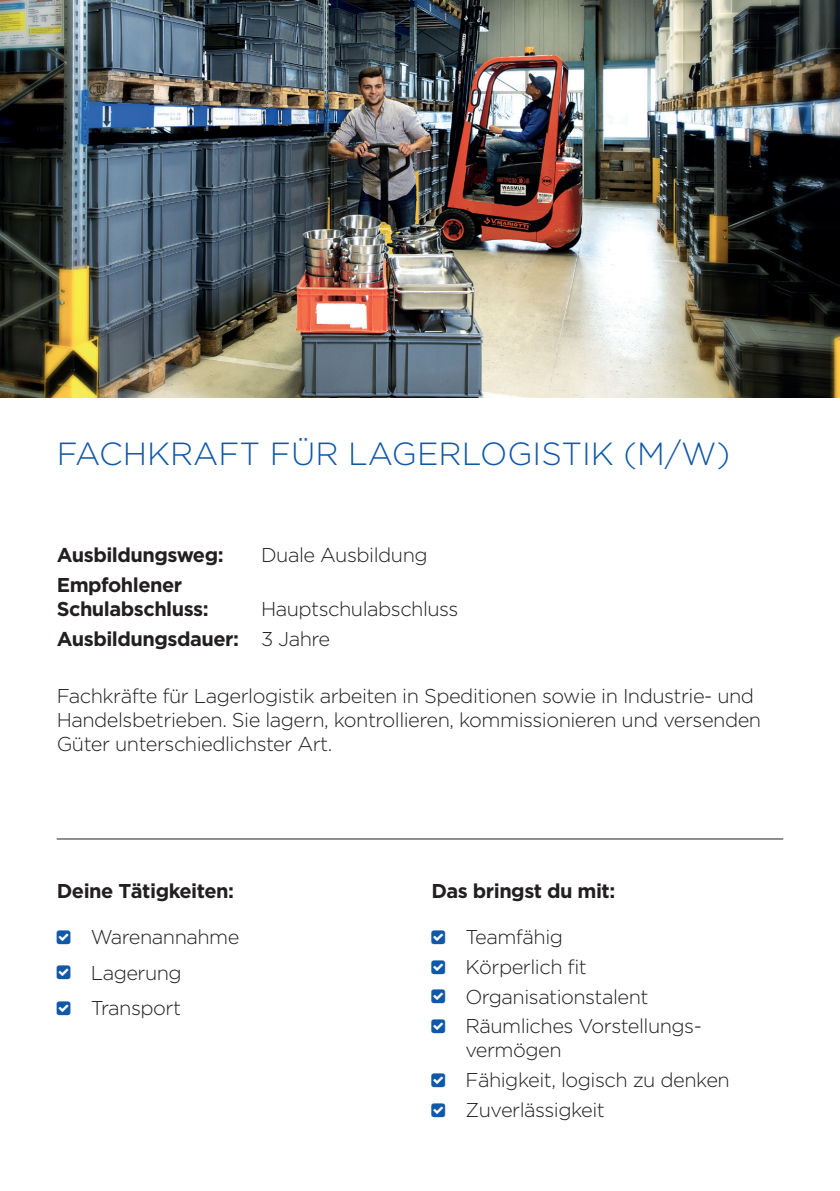
<style>
.page{position:relative;width:840px;height:1191px;background:#fff}
.page>*{position:absolute;margin:0;border:0;box-sizing:border-box;transform-origin:0 0}
.t1{font:300 32px "Gotham";color:#1058a8}
.t2{font:300 20px/29.6px "Gotham";letter-spacing:-.025em;color:#231f20}
.t3{font:700 20px/24px "Gotham";letter-spacing:-.025em;color:#231f20}
.s1{font-weight:700}
</style>
<div class="page">
<img style="left:0;top:0;width:839px;height:397px">
<hr style="left:57px;top:838px;width:725px;height:1px;background:#231f20">
<h1 class="t1" style="left:57px;top:437px;width:674px">FACHKRAFT FÜR LAGERLOGISTIK (M/W)</h1>
<p class="t3" style="left:57px;top:542px;width:168px">Ausbildungsweg:</p>
<p class="t2" style="left:261px;top:540px;width:168px">Duale Ausbildung</p>
<p class="t3" style="left:57px;top:572px;width:153px">Empfohlener<br>Schulabschluss:</p>
<p class="t2" style="left:57px;top:594px;width:403px;text-indent:204px">Hauptschulabschluss<br><span class="s1">Ausbildungsdauer:</span> 3 Jahre</p>
<p class="t2" style="left:57px;top:684px;width:705px;line-height:24px">Fachkräfte für Lagerlogistik arbeiten in Speditionen sowie in Industrie- und<br>Handelsbetrieben. Sie lagern, kontrollieren, kommissionieren und versenden<br>Güter unterschiedlichster Art.</p>
<p class="t3" style="left:57px;top:878px;width:179px">Deine Tätigkeiten:</p>
<p class="t2" style="left:91px;top:919px;width:150px;line-height:35.4px">Warenannahme<br>Lagerung<br>Transport</p>
<p class="t3" style="left:431px;top:878px;width:185px">Das bringst du mit:</p>
<p class="t2" style="left:465px;top:922px;width:238px">Teamfähig<br>Körperlich fit<br>Organisationstalent<br>Räumliches Vorstellungs-</p>
<p class="t2" style="left:465px;top:1035px;width:266px">vermögen<br>Fähigkeit, logisch zu denken<br>Zuverlässigkeit</p>
</div>
